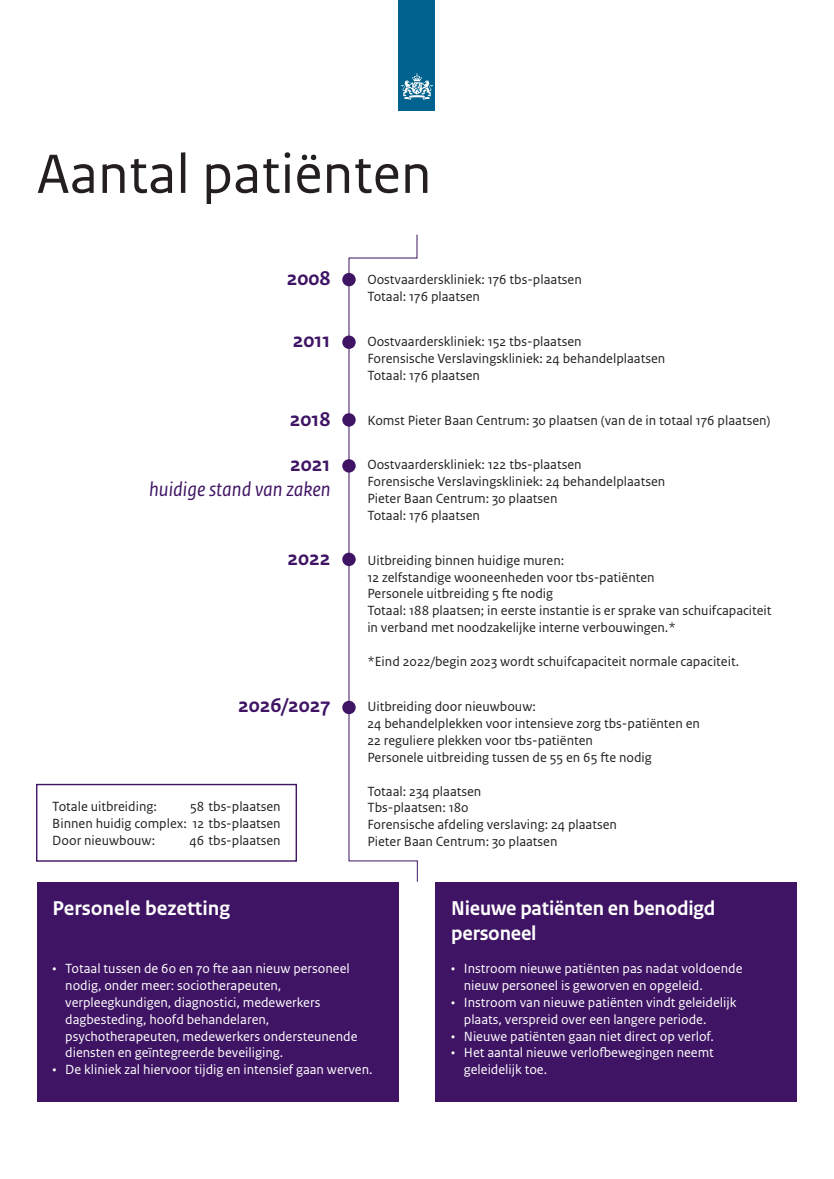
<style>
.page{position:relative;width:834px;height:1179px;background:#fff}
.page>*{position:absolute;margin:0;border:0;box-sizing:border-box;transform-origin:0 0}
.t1{font:58.1px "Rijksoverheid Sans Text";color:#231f20}
.t2{font:700 21px/25.2px "Rijksoverheid Sans Text";letter-spacing:-.01em;color:#fff}
.t3{font:700 21px "Rijksoverheid Sans Text";color:#3f1464}
.t4{font:italic 21px "Rijksoverheid Sans Text";color:#3f1464}
.t5{font:14px/16.8px "Rijksoverheid Sans Text";color:#231f20}
.t6{font:14px/16.8px "Rijksoverheid Sans Text";color:#fff}
</style>
<div class="page">
<div style="left:37px;top:882px;width:361px;height:219px;background:#3f1464"></div>
<svg style="left:348px;top:234px;width:70px;height:648px"></svg>
<div style="left:435px;top:882px;width:362px;height:219px;background:#3f1464"></div>
<div style="left:342px;top:335px;width:13px;height:14px;background:#3f1464;border-radius:50%"></div>
<div style="left:342px;top:413px;width:13px;height:13px;background:#3f1464;border-radius:50%"></div>
<div style="left:342px;top:553px;width:13px;height:13px;background:#3f1464;border-radius:50%"></div>
<div style="left:342px;top:701px;width:13px;height:13px;background:#3f1464;border-radius:50%"></div>
<div style="left:342px;top:459px;width:13px;height:13px;background:#3f1464;border-radius:50%"></div>
<div style="left:342px;top:273px;width:13px;height:13px;background:#3f1464;border-radius:50%"></div>
<div style="left:36px;top:784px;width:261px;height:77px;border:1px solid #3f1464"></div>
<div style="left:398px;top:0;width:37px;height:110px;background:#00628e"></div>
<svg style="left:401px;top:73px;width:32px;height:27px"></svg>
<h1 class="t1" style="left:37px;top:141px;width:396px">Aantal patiënten</h1>
<h2 class="t3" style="left:287px;top:267px;width:45px">2008</h2>
<h2 class="t3" style="left:293px;top:328px;width:39px">2011</h2>
<h2 class="t3" style="left:290px;top:407px;width:42px">2018</h2>
<h2 class="t3" style="left:290px;top:452px;width:42px">2021</h2>
<h2 class="t4" style="left:149px;top:478px;width:183px">huidige stand van zaken</h2>
<h2 class="t3" style="left:287px;top:546px;width:45px">2022</h2>
<h2 class="t3" style="left:238px;top:693px;width:94px">2026/2027</h2>
<p class="t5" style="left:52px;top:798px;width:106px">Totale uitbreiding:</p>
<p class="t5" style="left:52px;top:798px;width:230px;text-align:justify;text-indent:138px">58 tbs-plaatsen Binnen huidig complex: 12 tbs-plaatsen Door nieuwbouw:</p>
<p class="t5" style="left:189px;top:832px;width:93px">46 tbs-plaatsen</p>
<p class="t5" style="left:367px;top:271px;width:216px">Oostvaarderskliniek: 176 tbs-plaatsen<br>Totaal: 176 plaatsen</p>
<p class="t5" style="left:367px;top:333px;width:299px">Oostvaarderskliniek: 152 tbs-plaatsen<br>Forensische Verslavingskliniek: 24 behandelplaatsen<br>Totaal: 176 plaatsen</p>
<p class="t5" style="left:367px;top:412px;width:404px">Komst Pieter Baan Centrum: 30 plaatsen (van de in totaal 176 plaatsen)</p>
<p class="t5" style="left:367px;top:457px;width:299px">Oostvaarderskliniek: 122 tbs-plaatsen<br>Forensische Verslavingskliniek: 24 behandelplaatsen Pieter Baan Centrum: 30 plaatsen<br>Totaal: 176 plaatsen</p>
<p class="t5" style="left:367px;top:552px;width:405px">Uitbreiding binnen huidige muren:<br>12 zelfstandige wooneenheden voor tbs-patiënten<br>Personele uitbreiding 5 fte nodig<br>Totaal: 188 plaatsen; in eerste instantie is er sprake van schuifcapaciteit in verband met noodzakelijke interne verbouwingen.*</p>
<p class="t5" style="left:367px;top:653px;width:373px">*Eind 2022/begin 2023 wordt schuifcapaciteit normale capaciteit.</p>
<p class="t5" style="left:367px;top:699px;width:334px">Uitbreiding door nieuwbouw:<br>24 behandelplekken voor intensieve zorg tbs-patiënten en 22 reguliere plekken voor tbs-patiënten<br>Personele uitbreiding tussen de 55 en 65 fte nodig</p>
<p class="t5" style="left:367px;top:783px;width:251px">Totaal: 234 plaatsen<br>Tbs-plaatsen: 180<br>Forensische afdeling verslaving: 24 plaatsen<br>Pieter Baan Centrum: 30 plaatsen</p>
<h2 class="t2" style="left:53px;top:895px;width:179px">Personele bezetting</h2>
<p class="t6" style="left:65px;top:960px;width:294px;text-indent:-13px">• Totaal tussen de 60 en 70 fte aan nieuw personeel nodig, onder meer: sociotherapeuten, verpleegkundigen, diagnostici, medewerkers dagbesteding, hoofd behandelaren, psychotherapeuten, medewerkers ondersteunende diensten en geïntegreerde beveiliging.</p>
<p class="t6" style="left:53px;top:1061px;width:321px">• De kliniek zal hiervoor tijdig en intensief gaan werven.</p>
<h2 class="t2" style="left:451px;top:895px;width:266px">Nieuwe patiënten en benodigd personeel</h2>
<p class="t6" style="left:464px;top:960px;width:280px;text-indent:-13px">• Instroom nieuwe patiënten pas nadat voldoende nieuw personeel is geworven en opgeleid.</p>
<p class="t6" style="left:464px;top:994px;width:274px;text-indent:-13px">• Instroom van nieuwe patiënten vindt geleidelijk plaats, verspreid over een langere periode.</p>
<p class="t6" style="left:451px;top:1028px;width:264px">• Nieuwe patiënten gaan niet direct op verlof.</p>
<p class="t6" style="left:464px;top:1044px;width:251px;text-indent:-13px">• Het aantal nieuwe verlofbewegingen neemt geleidelijk toe.</p>
</div>
